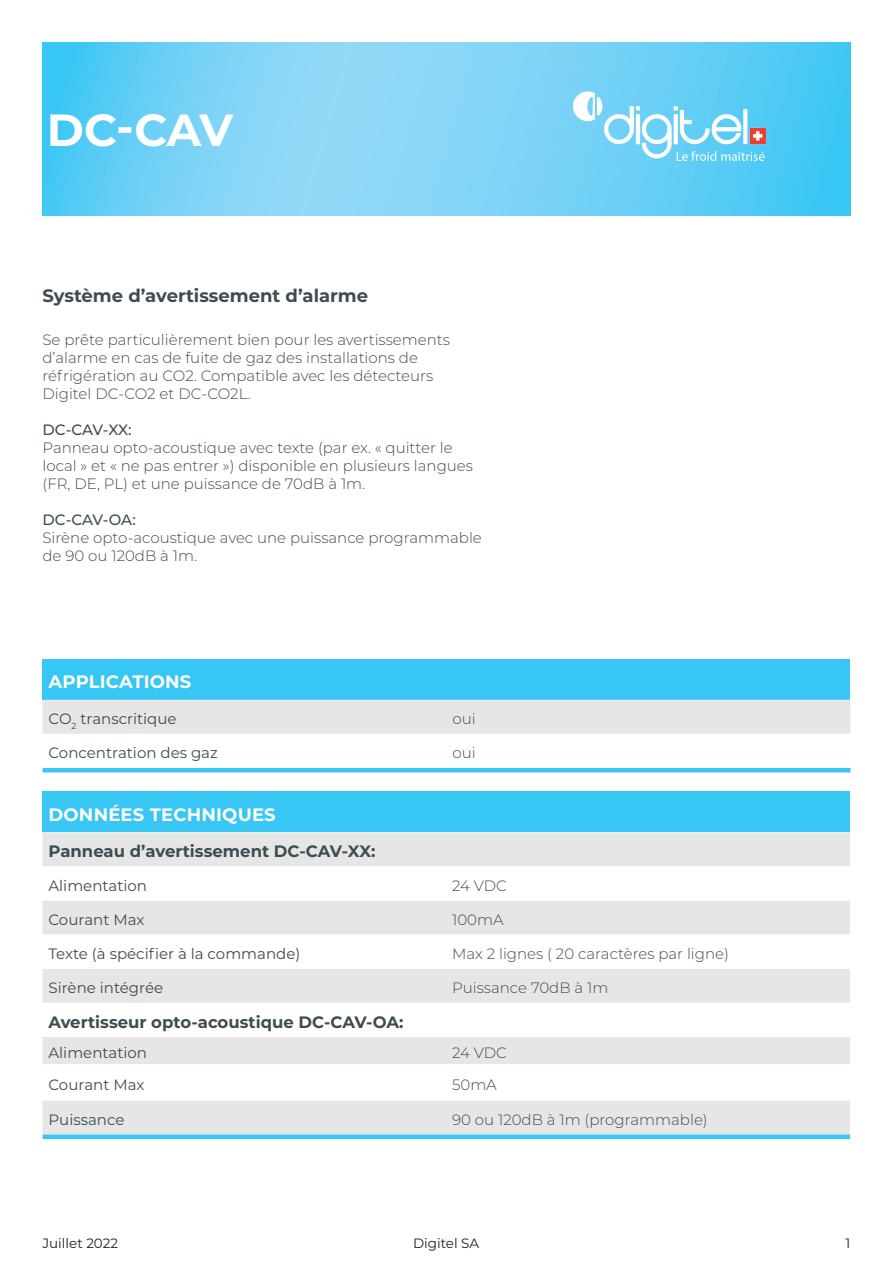
<style>
.page{position:relative;width:893px;height:1263px;background:#fff}
.page>*{position:absolute;margin:0;border:0;box-sizing:border-box;transform-origin:0 0}
.t1{font:700 45px "Montserrat";color:#fff}
.t2{font:700 18px "Montserrat";color:#3d4c53}
.t3{font:700 18px "Montserrat";letter-spacing:.01em;color:#fff}
.t4{font:700 16.5px "Montserrat";color:#3d4c53}
.t5{font:300 15px/18px "Montserrat";color:#3d4c53}
.t6{font:15px "Montserrat";color:#3d4c53}
.t7{font:500 15px "Montserrat";letter-spacing:-.015em;color:#3d4c53}
.t8{font:13.5px "Montserrat";color:#231f20}
</style>
<div class="page">
<svg style="left:43px;top:43px;width:807px;height:173px;background:#73d1f6"></svg>
<img style="left:573px;top:82px;width:247px;height:94px">
<div style="left:43px;top:659px;width:807px;height:41px;background:#38c6f4"></div>
<svg style="left:43px;top:700px;width:807px;height:72px"></svg>
<div style="left:43px;top:792px;width:807px;height:40px;background:#38c6f4"></div>
<div style="left:43px;top:832px;width:807px;height:302px;background:#e6e6e6"></div>
<svg style="left:43px;top:866px;width:807px;height:234px"></svg>
<svg style="left:43px;top:1134px;width:807px;height:5px;background:#4ccaf3"></svg>
<p class="t1" style="left:47px;top:97px;width:188px">DC-CAV</p>
<p class="t2" style="left:43px;top:283px;width:327px">Système d’avertissement d’alarme</p>
<p class="t5" style="left:43px;top:330px;width:409px">Se prête particulièrement bien pour les avertissements d’alarme en cas de fuite de gaz des installations de réfrigération au CO2. Compatible avec les détecteurs Digitel DC-CO2 et DC-CO2L.</p>
<p class="t7" style="left:43px;top:419px;width:91px">DC-CAV-XX:</p>
<p class="t5" style="left:43px;top:438px;width:432px">Panneau opto-acoustique avec texte (par ex. « quitter le local » et « ne pas entrer ») disponible en plusieurs langues (FR, DE, PL) et une puissance de 70dB à 1m.</p>
<p class="t7" style="left:43px;top:509px;width:95px">DC-CAV-OA:</p>
<p class="t5" style="left:43px;top:528px;width:441px">Sirène opto-acoustique avec une puissance programmable de 90 ou 120dB à 1m.</p>
<p class="t3" style="left:49px;top:669px;width:144px">APPLICATIONS</p>
<p class="t6" style="left:49px;top:708px;width:130px">CO<sub>2</sub> transcritique</p>
<p class="t5" style="left:452px;top:709px;width:25px">oui</p>
<p class="t6" style="left:49px;top:742px;width:171px">Concentration des gaz</p>
<p class="t5" style="left:452px;top:743px;width:25px">oui</p>
<p class="t3" style="left:49px;top:801px;width:229px">DONNÉES TECHNIQUES</p>
<p class="t4" style="left:49px;top:839px;width:328px">Panneau d’avertissement DC-CAV-XX:</p>
<p class="t6" style="left:49px;top:875px;width:100px">Alimentation</p>
<p class="t5" style="left:452px;top:876px;width:56px">24 VDC</p>
<p class="t6" style="left:49px;top:909px;width:98px">Courant Max</p>
<p class="t5" style="left:452px;top:910px;width:53px">100mA</p>
<p class="t6" style="left:49px;top:943px;width:253px">Texte (à spécifier à la commande)</p>
<p class="t5" style="left:452px;top:944px;width:278px">Max 2 lignes ( 20 caractères par ligne)</p>
<p class="t6" style="left:49px;top:977px;width:116px">Sirène intégrée</p>
<p class="t5" style="left:452px;top:978px;width:158px">Puissance 70dB à 1m</p>
<p class="t4" style="left:49px;top:1010px;width:357px">Avertisseur opto-acoustique DC-CAV-OA:</p>
<p class="t6" style="left:49px;top:1042px;width:100px">Alimentation</p>
<p class="t5" style="left:452px;top:1043px;width:56px">24 VDC</p>
<p class="t6" style="left:49px;top:1074px;width:98px">Courant Max</p>
<p class="t5" style="left:452px;top:1075px;width:46px">50mA</p>
<p class="t6" style="left:49px;top:1109px;width:77px">Puissance</p>
<p class="t5" style="left:452px;top:1110px;width:257px">90 ou 120dB à 1m (programmable)</p>
<p class="t8" style="left:42px;top:1234px;width:77px">Juillet 2022</p>
<p class="t8" style="left:413px;top:1234px;width:68px">Digitel SA</p>
<p class="t8" style="left:846px;top:1234px;width:6px">1</p>
</div>
